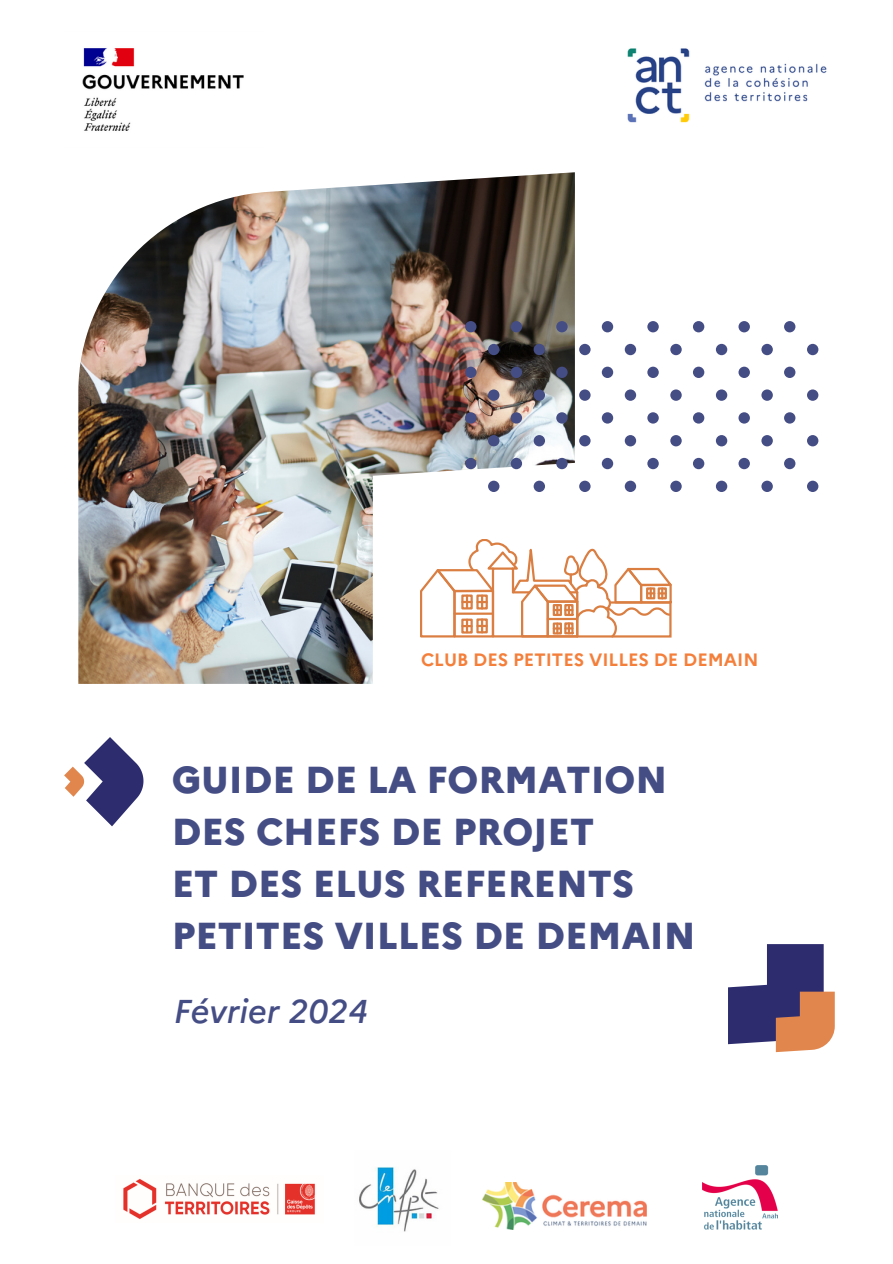
<style>
.page{position:relative;width:893px;height:1264px;background:#fff}
.page>*{position:absolute;margin:0;border:0;box-sizing:border-box;transform-origin:0 0}
.t1{font:800 37.5px/51.8px "Marianne";color:#454d85}
.t2{font:italic 500 33px "Marianne";color:#454d85}
.t3{font:700 17.85px "Marianne";color:#f47f3b}
</style>
<div class="page">
<svg style="left:64px;top:737px;width:79px;height:89px"></svg>
<svg style="left:728px;top:944px;width:106px;height:108px"></svg>
<img style="left:78px;top:172px;width:496px;height:512px">
<div style="left:465px;top:321px;width:11px;height:11px;background:#454d85;border-radius:50%"></div>
<div style="left:510px;top:321px;width:12px;height:11px;background:#454d85;border-radius:50%"></div>
<div style="left:556px;top:321px;width:11px;height:11px;background:#454d85;border-radius:50%"></div>
<div style="left:601px;top:321px;width:12px;height:11px;background:#454d85;border-radius:50%"></div>
<div style="left:647px;top:321px;width:11px;height:11px;background:#454d85;border-radius:50%"></div>
<div style="left:693px;top:321px;width:11px;height:11px;background:#454d85;border-radius:50%"></div>
<div style="left:784px;top:321px;width:11px;height:11px;background:#454d85;border-radius:50%"></div>
<div style="left:738px;top:321px;width:11px;height:11px;background:#454d85;border-radius:50%"></div>
<div style="left:488px;top:344px;width:11px;height:11px;background:#454d85;border-radius:50%"></div>
<div style="left:533px;top:344px;width:12px;height:11px;background:#454d85;border-radius:50%"></div>
<div style="left:579px;top:344px;width:11px;height:11px;background:#454d85;border-radius:50%"></div>
<div style="left:624px;top:344px;width:12px;height:11px;background:#454d85;border-radius:50%"></div>
<div style="left:670px;top:344px;width:11px;height:11px;background:#454d85;border-radius:50%"></div>
<div style="left:715px;top:344px;width:12px;height:11px;background:#454d85;border-radius:50%"></div>
<div style="left:807px;top:344px;width:11px;height:11px;background:#454d85;border-radius:50%"></div>
<div style="left:761px;top:344px;width:11px;height:11px;background:#454d85;border-radius:50%"></div>
<div style="left:465px;top:366px;width:11px;height:12px;background:#454d85;border-radius:50%"></div>
<div style="left:510px;top:366px;width:12px;height:12px;background:#454d85;border-radius:50%"></div>
<div style="left:556px;top:366px;width:11px;height:12px;background:#454d85;border-radius:50%"></div>
<div style="left:601px;top:366px;width:12px;height:12px;background:#454d85;border-radius:50%"></div>
<div style="left:647px;top:366px;width:11px;height:12px;background:#454d85;border-radius:50%"></div>
<div style="left:693px;top:366px;width:11px;height:12px;background:#454d85;border-radius:50%"></div>
<div style="left:784px;top:366px;width:11px;height:12px;background:#454d85;border-radius:50%"></div>
<div style="left:738px;top:366px;width:11px;height:12px;background:#454d85;border-radius:50%"></div>
<div style="left:488px;top:389px;width:11px;height:12px;background:#454d85;border-radius:50%"></div>
<div style="left:533px;top:389px;width:12px;height:12px;background:#454d85;border-radius:50%"></div>
<div style="left:579px;top:389px;width:11px;height:12px;background:#454d85;border-radius:50%"></div>
<div style="left:624px;top:389px;width:12px;height:12px;background:#454d85;border-radius:50%"></div>
<div style="left:670px;top:389px;width:11px;height:12px;background:#454d85;border-radius:50%"></div>
<div style="left:715px;top:389px;width:12px;height:12px;background:#454d85;border-radius:50%"></div>
<div style="left:807px;top:389px;width:11px;height:12px;background:#454d85;border-radius:50%"></div>
<div style="left:761px;top:389px;width:11px;height:12px;background:#454d85;border-radius:50%"></div>
<div style="left:465px;top:412px;width:11px;height:11px;background:#454d85;border-radius:50%"></div>
<div style="left:510px;top:412px;width:12px;height:11px;background:#454d85;border-radius:50%"></div>
<div style="left:556px;top:412px;width:11px;height:11px;background:#454d85;border-radius:50%"></div>
<div style="left:601px;top:412px;width:12px;height:11px;background:#454d85;border-radius:50%"></div>
<div style="left:647px;top:412px;width:11px;height:11px;background:#454d85;border-radius:50%"></div>
<div style="left:693px;top:412px;width:11px;height:11px;background:#454d85;border-radius:50%"></div>
<div style="left:784px;top:412px;width:11px;height:11px;background:#454d85;border-radius:50%"></div>
<div style="left:738px;top:412px;width:11px;height:11px;background:#454d85;border-radius:50%"></div>
<div style="left:488px;top:435px;width:11px;height:11px;background:#454d85;border-radius:50%"></div>
<div style="left:533px;top:435px;width:12px;height:11px;background:#454d85;border-radius:50%"></div>
<div style="left:579px;top:435px;width:11px;height:11px;background:#454d85;border-radius:50%"></div>
<div style="left:624px;top:435px;width:12px;height:11px;background:#454d85;border-radius:50%"></div>
<div style="left:670px;top:435px;width:11px;height:11px;background:#454d85;border-radius:50%"></div>
<div style="left:715px;top:435px;width:12px;height:11px;background:#454d85;border-radius:50%"></div>
<div style="left:807px;top:435px;width:11px;height:11px;background:#454d85;border-radius:50%"></div>
<div style="left:761px;top:435px;width:11px;height:11px;background:#454d85;border-radius:50%"></div>
<div style="left:465px;top:458px;width:11px;height:11px;background:#454d85;border-radius:50%"></div>
<div style="left:510px;top:458px;width:12px;height:11px;background:#454d85;border-radius:50%"></div>
<div style="left:556px;top:458px;width:11px;height:11px;background:#454d85;border-radius:50%"></div>
<div style="left:601px;top:458px;width:12px;height:11px;background:#454d85;border-radius:50%"></div>
<div style="left:647px;top:458px;width:11px;height:11px;background:#454d85;border-radius:50%"></div>
<div style="left:693px;top:458px;width:11px;height:11px;background:#454d85;border-radius:50%"></div>
<div style="left:784px;top:458px;width:11px;height:11px;background:#454d85;border-radius:50%"></div>
<div style="left:738px;top:458px;width:11px;height:11px;background:#454d85;border-radius:50%"></div>
<div style="left:488px;top:480px;width:11px;height:12px;background:#454d85;border-radius:50%"></div>
<div style="left:533px;top:480px;width:12px;height:12px;background:#454d85;border-radius:50%"></div>
<div style="left:579px;top:480px;width:11px;height:12px;background:#454d85;border-radius:50%"></div>
<div style="left:624px;top:480px;width:12px;height:12px;background:#454d85;border-radius:50%"></div>
<div style="left:670px;top:480px;width:11px;height:12px;background:#454d85;border-radius:50%"></div>
<div style="left:715px;top:480px;width:12px;height:12px;background:#454d85;border-radius:50%"></div>
<div style="left:807px;top:480px;width:11px;height:12px;background:#454d85;border-radius:50%"></div>
<div style="left:761px;top:480px;width:11px;height:12px;background:#454d85;border-radius:50%"></div>
<img style="left:82px;top:48px;width:162px;height:83px">
<img style="left:627px;top:48px;width:200px;height:75px">
<img style="left:482px;top:1182px;width:165px;height:47px">
<img style="left:702px;top:1165px;width:75px;height:64px">
<img style="left:123px;top:1178px;width:192px;height:42px">
<svg style="left:419px;top:531px;width:253px;height:107px"></svg>
<img style="left:359px;top:1167px;width:80px;height:65px">
<p class="t3" style="left:421px;top:648px;width:339px">CLUB DES PETITES VILLES DE DEMAIN</p>
<h1 class="t1" style="left:172px;top:754px;width:525px">GUIDE DE LA FORMATION<br>DES CHEFS DE PROJET<br>ET DES ELUS REFERENTS<br>PETITES VILLES DE DEMAIN</h1>
<h2 class="t2" style="left:174px;top:985px;width:195px">Février 2024</h2>
</div>
